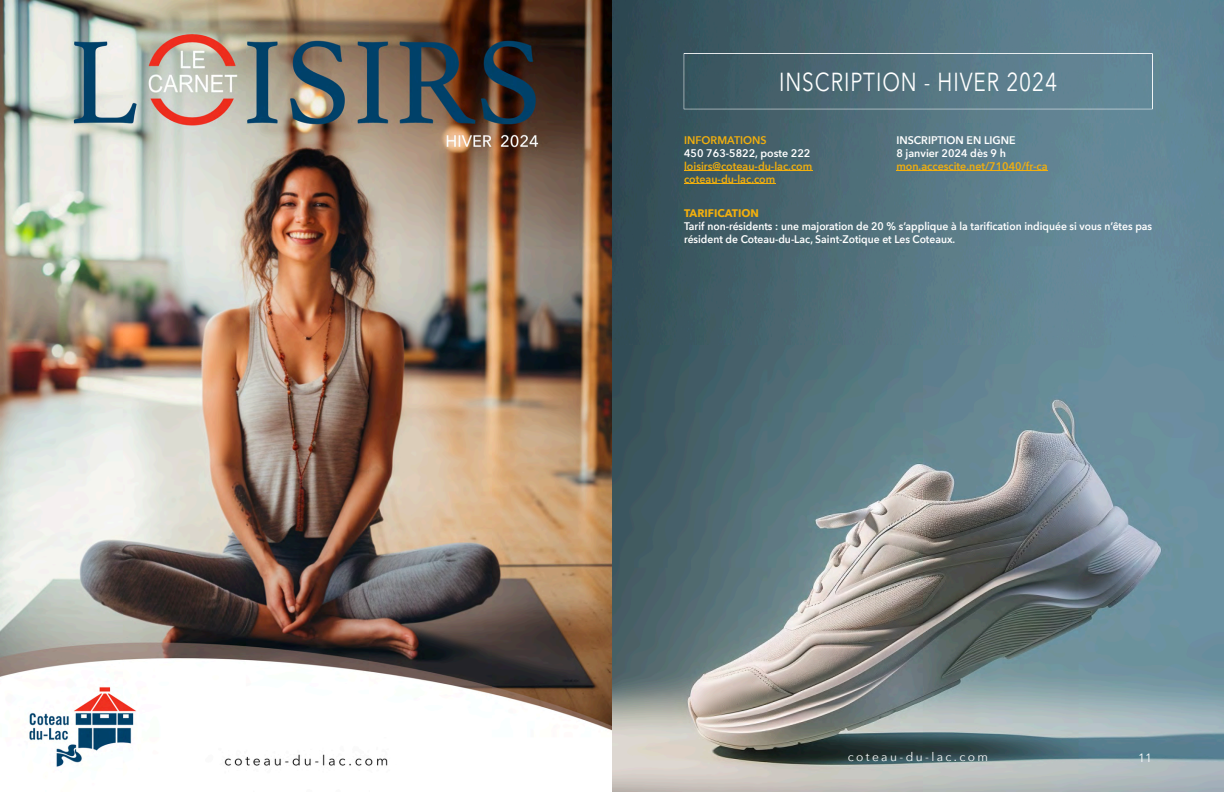
<style>
.page{position:relative;width:1224px;height:792px;background:#fff}
.page>*{position:absolute;margin:0;border:0;box-sizing:border-box;transform-origin:0 0}
.t1{font:26px "Avenir Next";letter-spacing:.045em;color:#fff;scale:.8 1}
.t2{font:12px "Avenir Next";letter-spacing:.2em;color:#fff}
.t3{font:600 11px "Avenir Next";color:#fff;scale:.94 1}
.t4{font:600 11px "Avenir Next";color:#f2af0d}
.t5{font:600 11px "Avenir Next";color:#fff}
.t6{font:700 11px "Avenir Next";color:#f2af0d}
</style>
<div class="page">
<img style="left:0;top:0;width:612px;height:767px">
<img style="left:612px;top:345px;width:612px;height:447px">
<img style="left:612px;top:0;width:612px;height:345px">
<svg style="left:684px;top:53px;width:469px;height:56px;background:#557481"></svg>
<hr style="left:684px;top:170px;width:128px;height:1px;background:#f2af0d">
<hr style="left:684px;top:183px;width:91px;height:1px;background:#f2af0d">
<hr style="left:896px;top:170px;width:152px;height:1px;background:#f2af0d">
<p class="t1" style="left:779px;top:65px;width:349px">INSCRIPTION - HIVER 2024</p>
<p class="t4" style="left:684px;top:133px;width:84px">INFORMATIONS</p>
<p class="t5" style="left:684px;top:146px;width:128px">450 763-5822, poste 222</p>
<p class="t4" style="left:684px;top:159px;width:130px">loisirs@coteau-du-lac.com</p>
<p class="t4" style="left:684px;top:172px;width:93px">coteau-du-lac.com</p>
<p class="t5" style="left:896px;top:133px;width:121px">INSCRIPTION EN LIGNE</p>
<p class="t5" style="left:896px;top:146px;width:111px">8 janvier 2024 dès 9 h</p>
<p class="t4" style="left:896px;top:159px;width:153px">mon.accescite.net/71040/fr-ca</p>
<p class="t6" style="left:684px;top:206px;width:76px">TARIFICATION</p>
<p class="t3" style="left:684px;top:219px;width:499px">Tarif non-résidents : une majoration de 20 % s’applique à la tarification indiquée si vous n’êtes pas</p>
<p class="t3" style="left:684px;top:232px;width:290px">résident de Coteau-du-Lac, Saint-Zotique et Les Coteaux.</p>
<p class="t2" style="left:848px;top:749px;width:142px">coteau-du-lac.com</p>
<p class="t2" style="left:1138px;top:750px;width:15px">11</p>
</div>
